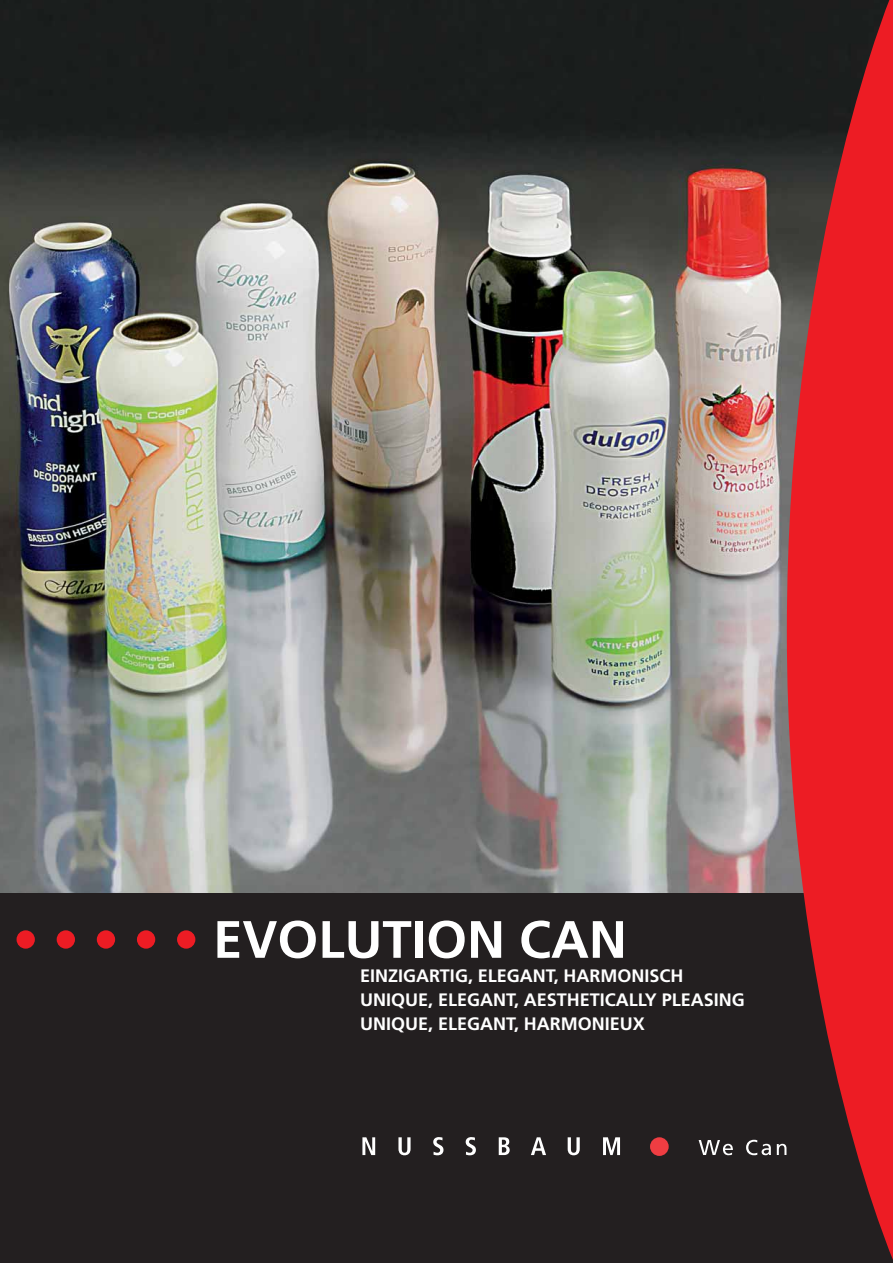
<style>
.page{position:relative;width:893px;height:1263px;background:#fff}
.page>*{position:absolute;margin:0;border:0;box-sizing:border-box;transform-origin:0 0}
.t1{font:700 52.5px "Frutiger";color:#fff}
.t2{font:700 18px/24px "Frutiger";color:#fff}
.t3{font:7.5px "Helvetica Neue";color:#84806d}
.s1{color:#ed1c24}
</style>
<div class="page">
<div style="left:0;top:0;width:892px;height:1263px;background:#231f20"></div>
<img style="left:0;top:0;width:786px;height:893px">
<svg style="left:362px;top:1137px;width:13px;height:18px"></svg>
<svg style="left:398px;top:1137px;width:12px;height:18px"></svg>
<svg style="left:433px;top:1137px;width:10px;height:18px"></svg>
<svg style="left:465px;top:1137px;width:11px;height:18px"></svg>
<svg style="left:498px;top:1137px;width:11px;height:18px"></svg>
<svg style="left:531px;top:1137px;width:15px;height:18px"></svg>
<svg style="left:567px;top:1137px;width:12px;height:18px"></svg>
<svg style="left:603px;top:1137px;width:17px;height:18px"></svg>
<div style="left:650px;top:1137px;width:18px;height:19px;background:#ef3d42;border-radius:50%"></div>
<svg style="left:698px;top:1140px;width:35px;height:15px"></svg>
<svg style="left:746px;top:1140px;width:40px;height:15px"></svg>
<svg style="left:786px;top:0;width:106px;height:1257px;fill:#ed1c24"></svg>
<p class="t3" style="left:99px;top:616px;width:13px;rotate:-90deg">A.S</p>
<h1 class="t1" style="left:13px;top:918px;width:615px"><span class="s1">• • • • •</span> EVOLUTION CAN</h1>
<p class="t2" style="left:360px;top:965px;width:386px">EINZIGARTIG, ELEGANT, HARMONISCH<br>UNIQUE, ELEGANT, AESTHETICALLY PLEASING<br>UNIQUE, ELEGANT, HARMONIEUX</p>
</div>
